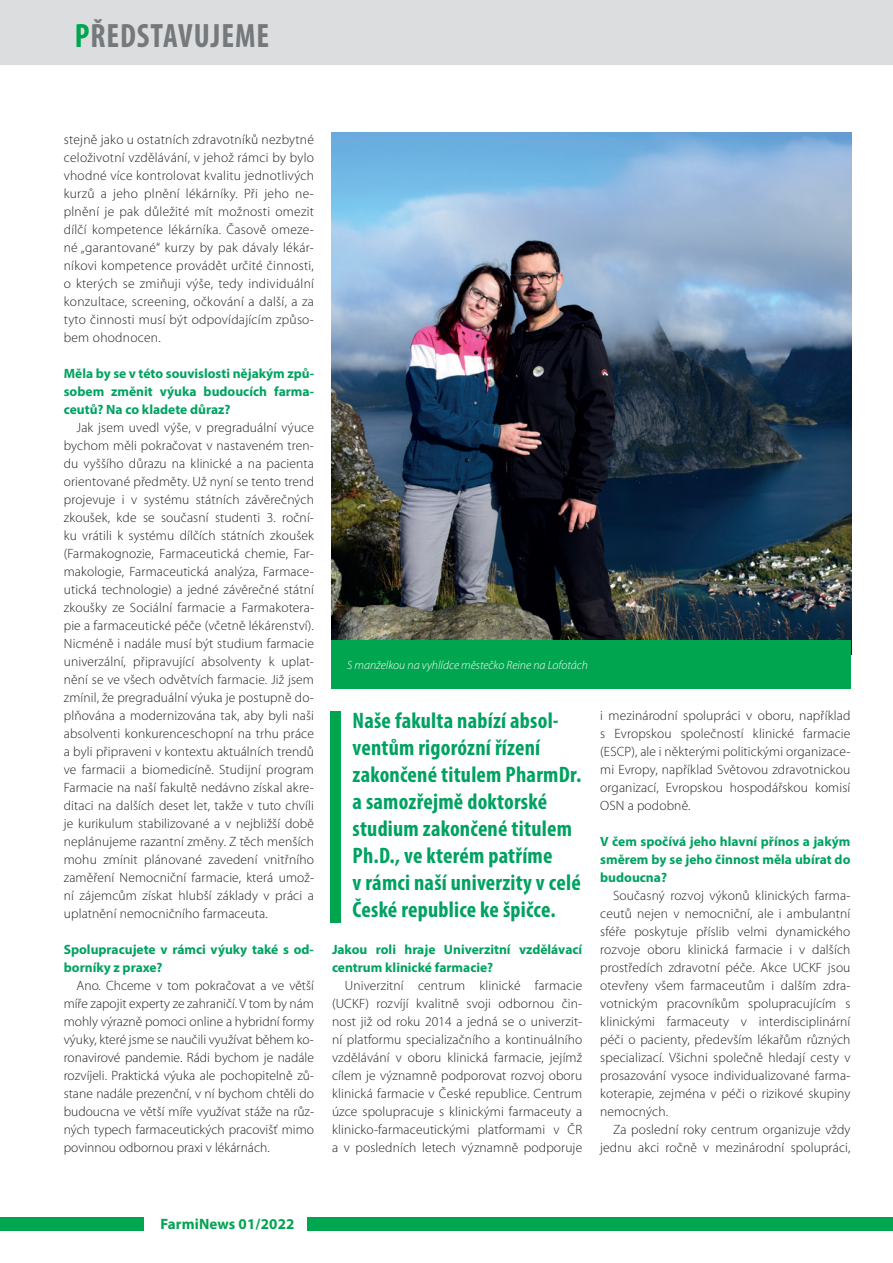
<style>
.page{position:relative;width:893px;height:1263px;background:#fff}
.page>*{position:absolute;margin:0;border:0;box-sizing:border-box;transform-origin:0 0}
.t1{font:700 condensed 33.9px "Myriad Pro";letter-spacing:.03em;color:#75797b;scale:.95 1}
.t2{font:700 condensed 22.5px/27px "Myriad Pro";letter-spacing:.01em;color:#00a261}
.t3{font:700 15px "Myriad Pro";letter-spacing:.01em;color:#00a54f}
.t4{font:300 13.5px/18px "Myriad Pro";letter-spacing:.01em;color:#231f20;text-align:justify}
.t5{font:700 13.5px/18px "Myriad Pro";color:#00a261;text-align:justify}
.t6{font:italic 300 12px "Myriad Pro";color:#fff}
.s1{color:#00a54f}
</style>
<div class="page">
<div style="left:0;top:1218px;width:893px;height:13px;background:#00a54f"></div>
<div style="left:145px;top:1182px;width:162px;height:67px;background:#fff"></div>
<div style="left:0;top:0;width:893px;height:67px;background:#dcdddf"></div>
<hr style="left:0;top:65px;width:893px;height:2px;background:#fff">
<img style="left:331px;top:133px;width:520px;height:507px">
<div style="left:330px;top:711px;width:11px;height:212px;background:#00a54f"></div>
<div style="left:331px;top:640px;width:520px;height:49px;background:#00a54f"></div>
<h1 class="t1" style="left:75px;top:14px;width:206px"><span class="s1">P</span>ŘEDSTAVUJEME</h1>
<p class="t4" style="left:64px;top:131px;width:252px">stejně jako u ostatních zdravotníků nezbytné celoživotní vzdělávání, v jehož rámci by bylo vhodné více kontrolovat kvalitu jednotlivých kurzů a jeho plnění lékárníky. Při jeho ne&shy;plnění je pak důležité mít možnosti omezit dílčí kompetence lékárníka. Časově omeze&shy;né „garantované“ kurzy by pak dávaly lékár&shy;níkovi kompetence provádět určité činnosti, o kterých se zmiňuji výše, tedy individuální konzultace, screening, očkování a další, a za tyto činnosti musí být odpovídajícím způso&shy;bem ohodnocen.</p>
<p class="t5" style="left:64px;top:364px;width:252px">Měla by se v této souvislosti nějakým způ&shy;sobem změnit výuka budoucích farma&shy;ceutů? Na co kladete důraz?</p>
<p class="t4" style="left:64px;top:419px;width:252px;text-indent:13px">Jak jsem uvedl výše, v pregraduální výuce bychom měli pokračovat v nastaveném tren&shy;du vyššího důrazu na klinické a na pacienta orientované předměty. Už nyní se tento trend projevuje i v systému státních závěrečných zkoušek, kde se současní studenti 3. roční&shy;ku vrátili k systému dílčích státních zkoušek (Farmakognozie, Farmaceutická chemie, Far&shy;makologie, Farmaceutická analýza, Farmace&shy;utická technologie) a jedné závěrečné státní zkoušky ze Sociální farmacie a Farmakotera&shy;pie a farmaceutické péče (včetně lékárenství).<br>Nicméně i nadále musí být studium farmacie univerzální, připravující absolventy k uplat&shy;nění se ve všech odvětvích farmacie. Již jsem zmínil, že pregraduální výuka je postupně do&shy;plňována a modernizována tak, aby byli naši absolventi konkurenceschopní na trhu práce a byli připraveni v kontextu aktuálních trendů ve farmacii a biomedicíně. Studijní program Farmacie na naší fakultě nedávno získal akre&shy;ditaci na dalších deset let, takže v tuto chvíli je kurikulum stabilizované a v nejbližší době neplánujeme razantní změny. Z těch menších mohu zmínit plánované zavedení vnitřního zaměření Nemocniční farmacie, která umož&shy;ní zájemcům získat hlubší základy v práci a uplatnění nemocničního farmaceuta.</p>
<p class="t5" style="left:64px;top:940px;width:252px">Spolupracujete v rámci výuky také s od&shy;borníky z praxe?</p>
<p class="t4" style="left:64px;top:977px;width:252px;text-indent:13px">Ano. Chceme v tom pokračovat a ve větší míře zapojit experty ze zahraničí. V tom by nám mohly výrazně pomoci online a hybridní formy výuky, které jsme se naučili využívat během ko&shy;ronavirové pandemie. Rádi bychom je nadále rozvíjeli. Praktická výuka ale pochopitelně zů&shy;stane nadále prezenční, v ní bychom chtěli do budoucna ve větší míře využívat stáže na růz&shy;ných typech farmaceutických pracovišť mimo povinnou odbornou praxi v lékárnách.</p>
<p class="t6" style="left:347px;top:658px;width:243px">S manželkou na vyhlídce městečko Reine na Lofotách</p>
<h2 class="t2" style="left:353px;top:707px;width:230px">Naše fakulta nabízí absol&shy;ventům rigorózní řízení zakončené titulem PharmDr. a samozřejmě doktorské studium zakončené titulem<br>Ph.D., ve kterém patříme<br>v rámci naší univerzity v celé<br>České republice ke špičce.</h2>
<p class="t5" style="left:332px;top:940px;width:252px">Jakou roli hraje Univerzitní vzdělávací centrum klinické farmacie?</p>
<p class="t4" style="left:332px;top:976px;width:252px;text-indent:13px">Univerzitní centrum klinické farmacie (UCKF) rozvíjí kvalitně svoji odbornou čin&shy;nost již od roku 2014 a jedná se o univerzit&shy;ní platformu specializačního a kontinuálního vzdělávání v oboru klinická farmacie, jejímž cílem je významně podporovat rozvoj oboru klinická farmacie v České republice. Centrum úzce spolupracuje s klinickými farmaceuty a klinicko-farmaceutickými platformami v ČR a v posledních letech významně podporuje</p>
<p class="t4" style="left:600px;top:706px;width:252px">i mezinárodní spolupráci v oboru, například s Evropskou společností klinické farmacie (ESCP), ale i některými politickými organizace&shy;mi Evropy, například Světovou zdravotnickou organizací, Evropskou hospodářskou komisí OSN a podobně.</p>
<p class="t5" style="left:600px;top:832px;width:252px">V čem spočívá jeho hlavní přínos a jakým směrem by se jeho činnost měla ubírat do budoucna?</p>
<p class="t4" style="left:600px;top:886px;width:252px;text-indent:13px">Současný rozvoj výkonů klinických farma&shy;ceutů nejen v nemocniční, ale i ambulantní sféře poskytuje příslib velmi dynamického rozvoje oboru klinická farmacie i v dalších prostředích zdravotní péče. Akce UCKF jsou otevřeny všem farmaceutům i dalším zdra&shy;votnickým pracovníkům spolupracujícím s klinickými farmaceuty v interdisciplinární péči o pacienty, především lékařům různých specializací. Všichni společně hledají cesty v prosazování vysoce individualizované farma&shy;koterapie, zejména v péči o rizikové skupiny nemocných.</p>
<p class="t4" style="left:600px;top:1120px;width:252px;text-align:right">Za poslední roky centrum organizuje vždy jednu akci ročně v mezinárodní spolupráci,</p>
<p class="t3" style="left:160px;top:1214px;width:136px">FarmiNews 01/2022</p>
</div>
